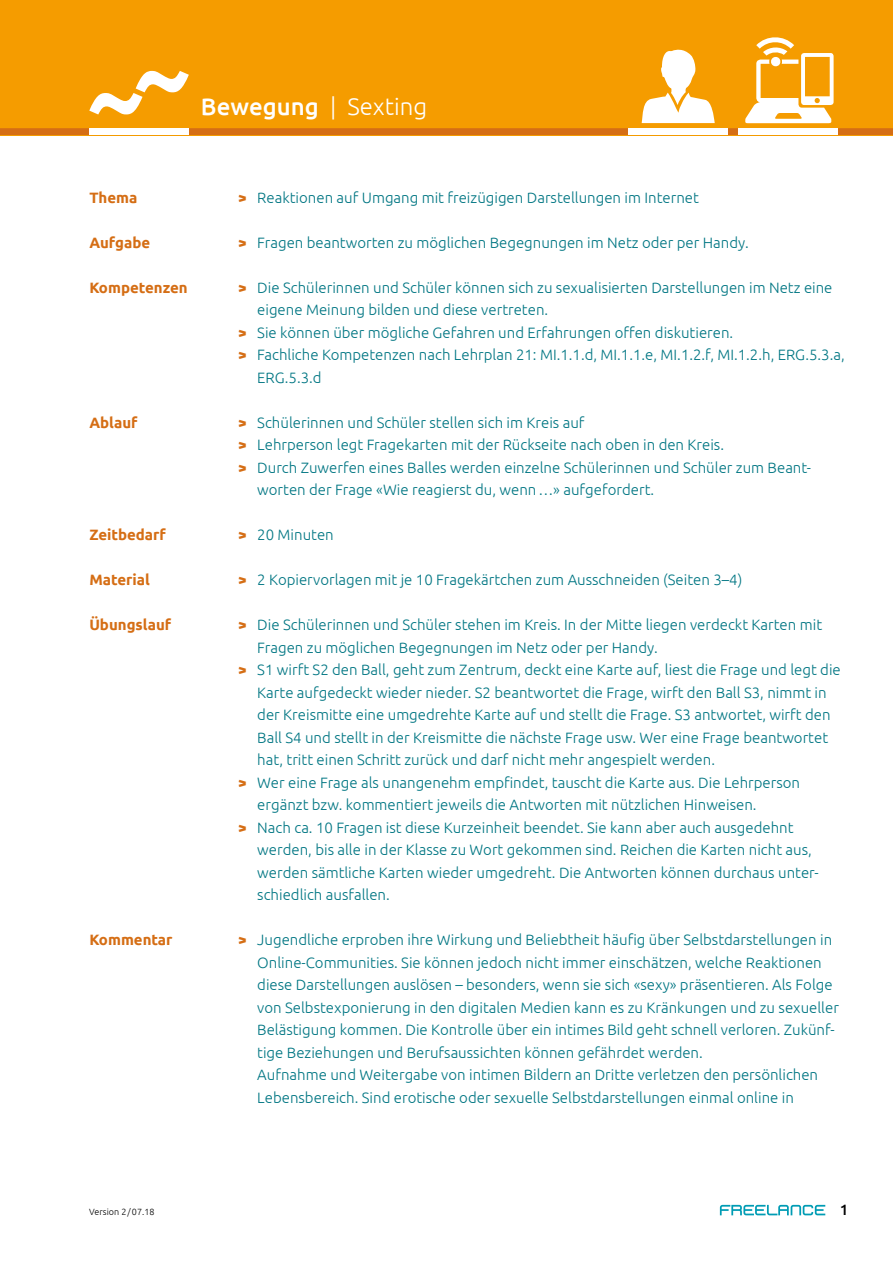
<style>
.page{position:relative;width:893px;height:1263px;background:#fff}
.page>*{position:absolute;margin:0;border:0;box-sizing:border-box;transform-origin:0 0}
.t1{font:500 24px "Ubuntu";color:#fff}
.t2{font:300 15px/22.5px "Ubuntu";color:#007683}
.t3{font:700 15px "Ubuntu";color:#d56e15}
.t4{font:500 15px "Ubuntu";color:#000}
.t5{font:300 9px "Ubuntu";color:#000}
.s1{font-weight:300}
.s2{font-weight:700;color:#d56e15}
</style>
<div class="page">
<div style="left:0;top:0;width:893px;height:135px;background:#f59c00"></div>
<svg style="left:0;top:37px;width:893px;height:98px"></svg>
<svg style="left:720px;top:1205px;width:105px;height:10px"></svg>
<h1 class="t1" style="left:201px;top:91px;width:228px">Bewegung <span class="s1">| Sexting</span></h1>
<p class="t3" style="left:89px;top:188px;width:50px">Thema</p>
<p class="t3" style="left:89px;top:233px;width:62px">Aufgabe</p>
<p class="t3" style="left:89px;top:278px;width:100px">Kompetenzen</p>
<p class="t3" style="left:89px;top:413px;width:50px">Ablauf</p>
<p class="t3" style="left:89px;top:526px;width:78px">Zeitbedarf</p>
<p class="t3" style="left:89px;top:571px;width:62px">Material</p>
<p class="t3" style="left:89px;top:616px;width:83px">Übungslauf</p>
<p class="t3" style="left:89px;top:931px;width:85px">Kommentar</p>
<p class="t2" style="left:238px;top:186px;width:462px"><span class="s2">&gt;</span> Reaktionen auf Umgang mit freizügigen Darstellungen im Internet</p>
<p class="t2" style="left:238px;top:231px;width:512px"><span class="s2">&gt;</span> Fragen beantworten zu möglichen Begegnungen im Netz oder per Handy.</p>
<p class="t2" style="left:238px;top:276px;width:596px"><span class="s2">&gt;</span> Die Schülerinnen und Schüler können sich zu sexualisierten Darstellungen im Netz eine</p>
<p class="t2" style="left:257px;top:298px;width:292px">eigene Meinung bilden und diese vertreten.</p>
<p class="t2" style="left:238px;top:321px;width:497px"><span class="s2">&gt;</span> Sie können über mögliche Gefahren und Erfahrungen offen diskutieren.</p>
<p class="t2" style="left:238px;top:343px;width:608px"><span class="s2">&gt;</span> Fachliche Kompetenzen nach Lehrplan 21: MI.1.1.d, MI.1.1.e, MI.1.2.f, MI.1.2.h, ERG.5.3.a,</p>
<p class="t2" style="left:257px;top:366px;width:66px">ERG.5.3.d</p>
<p class="t2" style="left:238px;top:411px;width:348px"><span class="s2">&gt;</span> Schülerinnen und Schüler stellen sich im Kreis auf</p>
<p class="t2" style="left:238px;top:433px;width:487px"><span class="s2">&gt;</span> Lehrperson legt Fragekarten mit der Rückseite nach oben in den Kreis.</p>
<p class="t2" style="left:238px;top:456px;width:574px"><span class="s2">&gt;</span> Durch Zuwerfen eines Balles werden einzelne Schülerinnen und Schüler zum Beant-</p>
<p class="t2" style="left:257px;top:478px;width:399px">worten der Frage «Wie reagierst du, wenn…» aufgefordert.</p>
<p class="t2" style="left:238px;top:523px;width:97px"><span class="s2">&gt;</span> 20 Minuten</p>
<p class="t2" style="left:238px;top:568px;width:506px"><span class="s2">&gt;</span> 2 Kopiervorlagen mit je 10 Fragekärtchen zum Ausschneiden (Seiten 3–4)</p>
<p class="t2" style="left:238px;top:613px;width:585px"><span class="s2">&gt;</span> Die Schülerinnen und Schüler stehen im Kreis. In der Mitte liegen verdeckt Karten mit</p>
<p class="t2" style="left:257px;top:636px;width:402px">Fragen zu möglichen Begegnungen im Netz oder per Handy.</p>
<p class="t2" style="left:238px;top:658px;width:604px"><span class="s2">&gt;</span> S1 wirft S2 den Ball, geht zum Zentrum, deckt eine Karte auf, liest die Frage und legt die</p>
<p class="t2" style="left:257px;top:681px;width:571px">Karte aufgedeckt wieder nieder. S2 beantwortet die Frage, wirft den Ball S3, nimmt in</p>
<p class="t2" style="left:257px;top:703px;width:575px">der Kreismitte eine umgedrehte Karte auf und stellt die Frage. S3 antwortet, wirft den</p>
<p class="t2" style="left:257px;top:726px;width:572px">Ball S4 und stellt in der Kreismitte die nächste Frage usw. Wer eine Frage beantwortet</p>
<p class="t2" style="left:257px;top:748px;width:459px">hat, tritt einen Schritt zurück und darf nicht mehr angespielt werden.</p>
<p class="t2" style="left:238px;top:771px;width:563px"><span class="s2">&gt;</span> Wer eine Frage als unangenehm empfindet, tauscht die Karte aus. Die Lehrperson</p>
<p class="t2" style="left:257px;top:793px;width:501px">ergänzt bzw. kommentiert jeweils die Antworten mit nützlichen Hinweisen.</p>
<p class="t2" style="left:238px;top:816px;width:557px"><span class="s2">&gt;</span> Nach ca. 10 Fragen ist diese Kurzeinheit beendet. Sie kann aber auch ausgedehnt</p>
<p class="t2" style="left:257px;top:838px;width:556px">werden, bis alle in der Klasse zu Wort gekommen sind. Reichen die Karten nicht aus,</p>
<p class="t2" style="left:257px;top:861px;width:563px">werden sämtliche Karten wieder umgedreht. Die Antworten können durchaus unter-</p>
<p class="t2" style="left:257px;top:883px;width:134px">schiedlich ausfallen.</p>
<p class="t2" style="left:257px;top:928px;width:583px;text-indent:-19px"><span class="s2">&gt;</span> Jugendliche erproben ihre Wirkung und Beliebtheit häufig über Selbstdarstellungen in Online-Communities. Sie können jedoch nicht immer einschätzen, welche Reaktionen diese Darstellungen auslösen – besonders, wenn sie sich «sexy» präsentieren. Als Folge von Selbstexponierung in den digitalen Medien kann es zu Kränkungen und zu sexueller Belästigung kommen. Die Kontrolle über ein intimes Bild geht schnell verloren. Zukünf&shy;tige Beziehungen und Berufsaussichten können gefährdet werden.<br>Aufnahme und Weitergabe von intimen Bildern an Dritte verletzen den persönlichen Lebensbereich. Sind erotische oder sexuelle Selbstdarstellungen einmal online in</p>
<p class="t5" style="left:89px;top:1206px;width:67px">Version 2/07.18</p>
<p class="t4" style="left:840px;top:1200px;width:10px">1</p>
</div>
